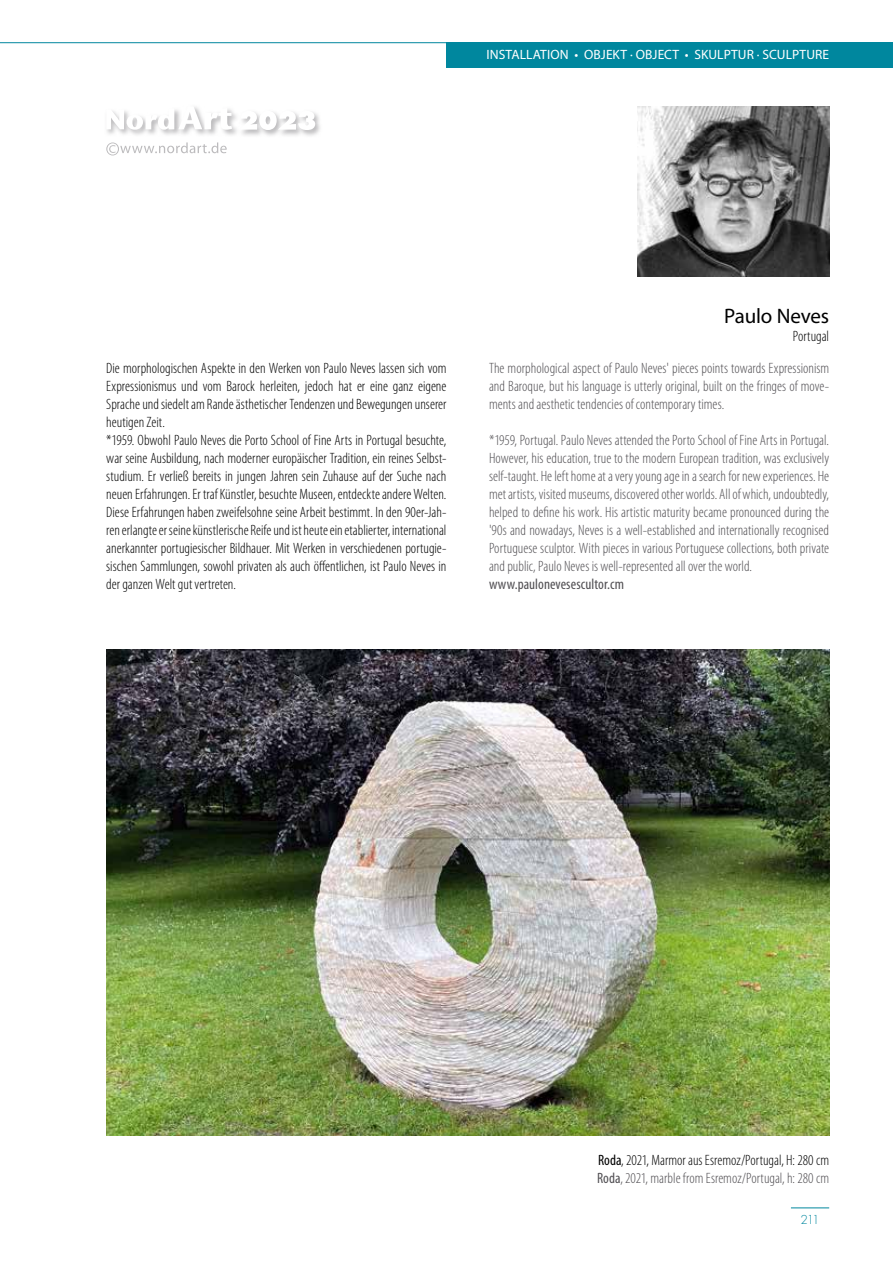
<style>
.page{position:relative;width:893px;height:1263px;background:#fff}
.page>*{position:absolute;margin:0;border:0;box-sizing:border-box;transform-origin:0 0}
.t1{font:21px "Myriad Pro";letter-spacing:-.015em;color:#000}
.t2{font:300 condensed 15px/18px "Myriad Pro";color:#514f53;text-align:justify}
.t3{font:300 condensed 15px/18px "Myriad Pro";color:#000}
.t4{font:condensed 15px "Myriad Pro";letter-spacing:.005em;color:#514f53}
.t5{font:13.5px "Myriad Pro";letter-spacing:.005em;color:#fff}
.t6{font:300 12px "Futura Std";color:#00879e}
.s1{font-weight:400;color:#000}
.s2{color:#000}
.s3{font-weight:400}
</style>
<div class="page">
<div style="left:446px;top:43px;width:447px;height:25px;background:#00879e"></div>
<hr style="left:0;top:42px;width:446px;height:1px;background:#00879e">
<hr style="left:791px;top:1207px;width:38px;height:1px;background:#00879e">
<svg style="left:106px;top:142px;width:121px;height:13px"></svg>
<svg style="left:106px;top:130px;width:71px;height:5px"></svg>
<svg style="left:177px;top:111px;width:60px;height:24px"></svg>
<svg style="left:107px;top:107px;width:125px;height:23px"></svg>
<svg style="left:242px;top:113px;width:78px;height:23px"></svg>
<svg style="left:241px;top:112px;width:74px;height:18px"></svg>
<img style="left:638px;top:106px;width:191px;height:170px">
<img style="left:106px;top:650px;width:723px;height:486px">
<p class="t5" style="left:487px;top:46px;width:344px">INSTALLATION • OBJEKT · OBJECT • SKULPTUR · SCULPTURE</p>
<p class="t3" style="left:106px;top:359px;width:342px">Die morphologischen Aspekte in den Werken von Paulo Neves lassen sich vom Expressionismus und vom Barock herleiten, jedoch hat er eine ganz eigene Sprache und siedelt am Rande ästhetischer Tendenzen und Bewegungen unserer heutigen Zeit.<br>*1959. Obwohl Paulo Neves die Porto School of Fine Arts in Portugal besuchte, war seine Ausbildung, nach moderner europäischer Tradition, ein reines Selbst&shy;studium. Er verließ bereits in jungen Jahren sein Zuhause auf der Suche nach neuen Erfahrungen. Er traf Künstler, besuchte Museen, entdeckte andere Welten.<br>Diese Erfahrungen haben zweifelsohne seine Arbeit bestimmt. In den 90er-Jah&shy;ren erlangte er seine künstlerische Reife und ist heute ein etablierter, international anerkannter portugiesischer Bildhauer. Mit Werken in verschiedenen portugie&shy;sischen Sammlungen, sowohl privaten als auch öffentlichen, ist Paulo Neves in der ganzen Welt gut vertreten.</p>
<h1 class="t1" style="left:724px;top:303px;width:107px">Paulo Neves</h1>
<p class="t3" style="left:793px;top:327px;width:38px">Portugal</p>
<p class="t2" style="left:489px;top:359px;width:342px">The morphological aspect of Paulo Neves' pieces points towards Expressionism and Baroque, but his language is utterly original, built on the fringes of move&shy;ments and aesthetic tendencies of contemporary times.</p>
<p class="t2" style="left:489px;top:431px;width:342px">*1959, Portugal. Paulo Neves attended the Porto School of Fine Arts in Portugal.<br>However, his education, true to the modern European tradition, was exclusively self-taught. He left home at a very young age in a search for new experiences. He met artists, visited museums, discovered other worlds. All of which, undoubtedly, helped to define his work. His artistic maturity became pronounced during the '90s and nowadays, Neves is a well-established and internationally recognised Portuguese sculptor. With pieces in various Portuguese collections, both private and public, Paulo Neves is well-represented all over the world.</p>
<p class="t4" style="left:489px;top:575px;width:137px">www.paulonevesescultor.cm</p>
<p class="t2" style="left:597px;top:1151px;width:234px"><span class="s1">Roda</span><span class="s2">, 2021, Marmor aus Esremoz/Portugal, H: 280 cm<br></span><span class="s3">Roda</span>, 2021, marble from Esremoz/Portugal, h: 280 cm</p>
<p class="t6" style="left:800px;top:1212px;width:21px">211</p>
</div>
